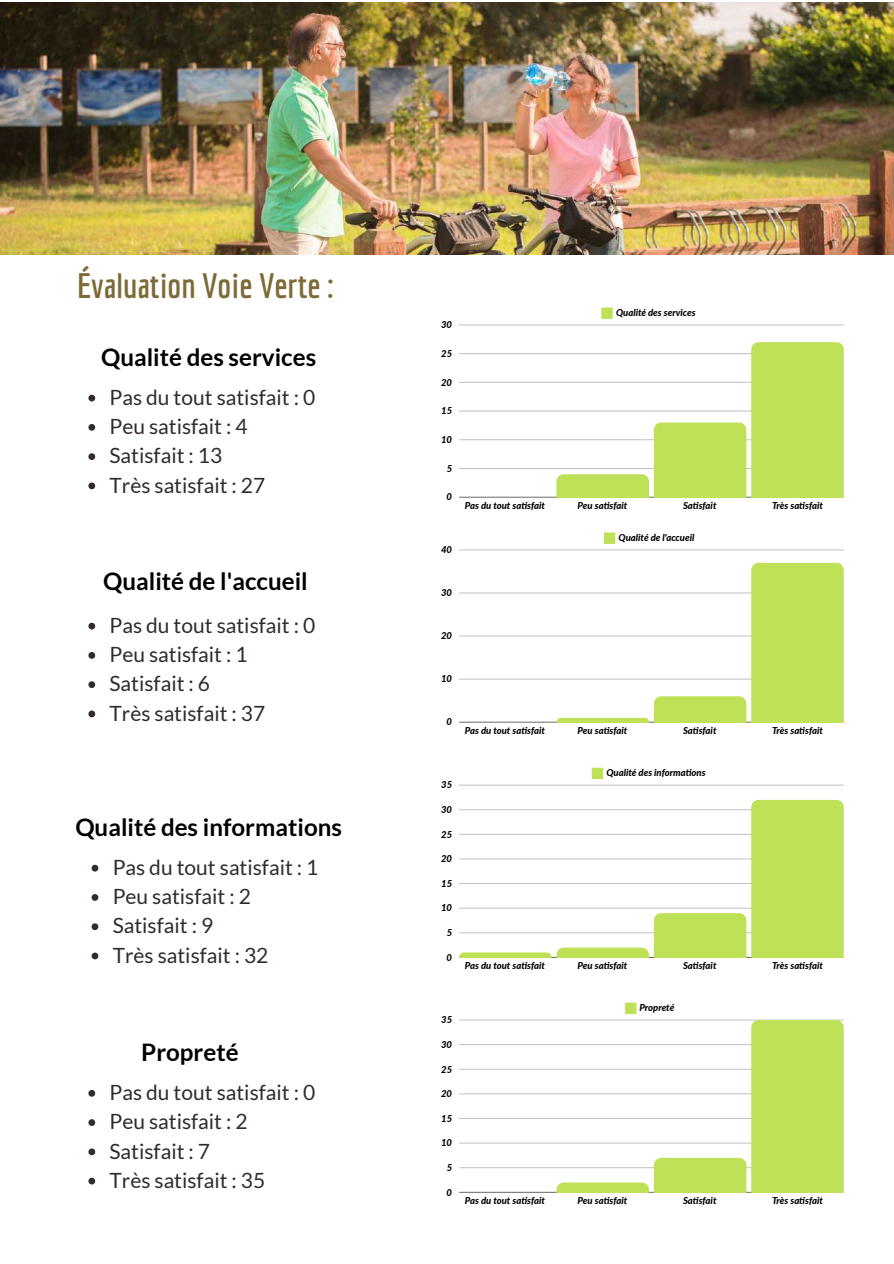
<style>
.page{position:relative;width:894px;height:1264px;background:#fff}
.page>*{position:absolute;margin:0;border:0;box-sizing:border-box;transform-origin:0 0}
.t1{font:700 34.5px "Economica";color:#7d6a36}
.t2{font:700 24.15px "Lato";color:#000}
.t3{font:21px/29.2px "Lato";color:#322b29}
.t4{font:italic 800 9.45px "Lato";color:#000}
</style>
<div class="page">
<svg style="left:88px;top:395px;width:7px;height:6px"></svg>
<svg style="left:88px;top:424px;width:7px;height:7px"></svg>
<svg style="left:88px;top:453px;width:7px;height:7px"></svg>
<svg style="left:88px;top:482px;width:7px;height:7px"></svg>
<svg style="left:88px;top:622px;width:7px;height:7px"></svg>
<svg style="left:88px;top:652px;width:7px;height:6px"></svg>
<svg style="left:88px;top:681px;width:7px;height:7px"></svg>
<svg style="left:88px;top:710px;width:7px;height:7px"></svg>
<svg style="left:92px;top:864px;width:6px;height:7px"></svg>
<svg style="left:92px;top:894px;width:6px;height:6px"></svg>
<svg style="left:92px;top:923px;width:6px;height:7px"></svg>
<svg style="left:92px;top:952px;width:6px;height:7px"></svg>
<svg style="left:88px;top:1090px;width:7px;height:6px"></svg>
<svg style="left:88px;top:1119px;width:7px;height:6px"></svg>
<svg style="left:88px;top:1148px;width:7px;height:7px"></svg>
<svg style="left:88px;top:1177px;width:7px;height:7px"></svg>
<div style="left:601px;top:307px;width:11px;height:12px;background:#bee158"></div>
<hr style="left:459px;top:497px;width:384px;height:1px;background:#000;opacity:.6">
<hr style="left:459px;top:468px;width:384px;height:1px;background:#c0c0c0">
<hr style="left:459px;top:439px;width:384px;height:1px;background:#d1d1d1">
<hr style="left:459px;top:411px;width:384px;height:1px;background:#dbdbdb">
<hr style="left:459px;top:382px;width:384px;height:1px;background:#c9c9c9">
<hr style="left:459px;top:353px;width:384px;height:1px;background:#c8c8c8">
<hr style="left:459px;top:325px;width:384px;height:1px;background:#e4e4e4">
<svg style="left:556px;top:342px;width:287px;height:155px"></svg>
<div style="left:603px;top:532px;width:12px;height:12px;background:#bee158"></div>
<hr style="left:459px;top:722px;width:384px;height:1px;background:#000;opacity:.6">
<hr style="left:459px;top:679px;width:384px;height:1px;background:#d8d8d8">
<hr style="left:459px;top:635px;width:384px;height:1px;background:#e2e2e2">
<hr style="left:459px;top:592px;width:384px;height:1px;background:#dedede">
<hr style="left:459px;top:549px;width:384px;height:1px;background:#dadada">
<svg style="left:556px;top:563px;width:287px;height:159px"></svg>
<div style="left:591px;top:767px;width:12px;height:12px;background:#bee158"></div>
<hr style="left:459px;top:957px;width:384px;height:1px;background:#bee158">
<hr style="left:459px;top:784px;width:384px;height:1px;background:#e8e8e8">
<svg style="left:459px;top:800px;width:384px;height:157px"></svg>
<div style="left:625px;top:1002px;width:11px;height:12px;background:#bee158"></div>
<hr style="left:459px;top:1191px;width:384px;height:1px;background:#e4e4e4">
<hr style="left:459px;top:1167px;width:384px;height:1px;background:#cdcdcd">
<hr style="left:459px;top:1142px;width:384px;height:1px;background:#e6e6e6">
<hr style="left:459px;top:1118px;width:384px;height:1px;background:#bfbfbf">
<hr style="left:459px;top:1093px;width:384px;height:1px;background:#d8d8d8">
<hr style="left:459px;top:1068px;width:384px;height:1px;background:#f1f1f1">
<hr style="left:459px;top:1044px;width:384px;height:1px;background:#cacaca">
<hr style="left:459px;top:1019px;width:384px;height:1px;background:#e3e3e3">
<svg style="left:556px;top:1020px;width:287px;height:172px"></svg>
<img style="left:0;top:2px;width:893px;height:252px">
<h1 class="t1" style="left:77px;top:265px;width:258px">Évaluation Voie Verte :</h1>
<h2 class="t2" style="left:101px;top:342px;width:217px">Qualité des services</h2>
<h3 class="t3" style="left:109px;top:382px;width:207px">Pas du tout satisfait : 0<br>Peu satisfait : 4<br>Satisfait : 13<br>Très satisfait : 27</h3>
<h2 class="t2" style="left:103px;top:566px;width:206px">Qualité de l'accueil</h2>
<h3 class="t3" style="left:109px;top:610px;width:207px">Pas du tout satisfait : 0<br>Peu satisfait : 1<br>Satisfait : 6<br>Très satisfait : 37</h3>
<h2 class="t2" style="left:75px;top:812px;width:268px">Qualité des informations</h2>
<h3 class="t3" style="left:113px;top:852px;width:207px">Pas du tout satisfait : 1<br>Peu satisfait : 2<br>Satisfait : 9<br>Très satisfait : 32</h3>
<h2 class="t2" style="left:141px;top:1037px;width:99px">Propreté</h2>
<h3 class="t3" style="left:109px;top:1077px;width:207px">Pas du tout satisfait : 0<br>Peu satisfait : 2<br>Satisfait : 7<br>Très satisfait : 35</h3>
<p class="t4" style="left:441px;top:319px;width:12px">30</p>
<p class="t4" style="left:441px;top:347px;width:12px">25</p>
<p class="t4" style="left:441px;top:376px;width:12px">20</p>
<p class="t4" style="left:441px;top:405px;width:12px">15</p>
<p class="t4" style="left:441px;top:434px;width:12px">10</p>
<p class="t4" style="left:446px;top:462px;width:7px">5</p>
<p class="t4" style="left:446px;top:491px;width:7px">0</p>
<p class="t4" style="left:441px;top:544px;width:12px">40</p>
<p class="t4" style="left:616px;top:306px;width:81px">Qualité des services</p>
<p class="t4" style="left:465px;top:500px;width:81px">Pas du tout sati sfait</p>
<p class="t4" style="left:577px;top:500px;width:51px">Peu sati sfait</p>
<p class="t4" style="left:683px;top:500px;width:35px">Sati sfait</p>
<p class="t4" style="left:771px;top:500px;width:52px">Très sati sfait</p>
<p class="t4" style="left:618px;top:531px;width:77px">Qualité de l'accueil</p>
<p class="t4" style="left:441px;top:587px;width:12px">30</p>
<p class="t4" style="left:441px;top:630px;width:12px">20</p>
<p class="t4" style="left:441px;top:673px;width:12px">10</p>
<p class="t4" style="left:446px;top:716px;width:7px">0</p>
<p class="t4" style="left:465px;top:724px;width:81px">Pas du tout sati sfait</p>
<p class="t4" style="left:577px;top:724px;width:51px">Peu sati sfait</p>
<p class="t4" style="left:683px;top:724px;width:35px">Sati sfait</p>
<p class="t4" style="left:771px;top:724px;width:52px">Très sati sfait</p>
<p class="t4" style="left:441px;top:779px;width:12px">35</p>
<p class="t4" style="left:441px;top:803px;width:12px">30</p>
<p class="t4" style="left:441px;top:828px;width:12px">25</p>
<p class="t4" style="left:441px;top:853px;width:12px">20</p>
<p class="t4" style="left:441px;top:877px;width:12px">15</p>
<p class="t4" style="left:441px;top:902px;width:12px">10</p>
<p class="t4" style="left:446px;top:926px;width:7px">5</p>
<p class="t4" style="left:446px;top:951px;width:7px">0</p>
<p class="t4" style="left:606px;top:766px;width:101px">Qualité des informati ons</p>
<p class="t4" style="left:465px;top:960px;width:81px">Pas du tout sati sfait</p>
<p class="t4" style="left:577px;top:960px;width:51px">Peu sati sfait</p>
<p class="t4" style="left:683px;top:960px;width:35px">Sati sfait</p>
<p class="t4" style="left:771px;top:960px;width:52px">Très sati sfait</p>
<p class="t4" style="left:441px;top:1014px;width:12px">35</p>
<p class="t4" style="left:441px;top:1038px;width:12px">30</p>
<p class="t4" style="left:441px;top:1063px;width:12px">25</p>
<p class="t4" style="left:441px;top:1087px;width:12px">20</p>
<p class="t4" style="left:441px;top:1112px;width:12px">15</p>
<p class="t4" style="left:441px;top:1137px;width:12px">10</p>
<p class="t4" style="left:446px;top:1161px;width:7px">5</p>
<p class="t4" style="left:446px;top:1186px;width:7px">0</p>
<p class="t4" style="left:639px;top:1001px;width:36px">Propreté</p>
<p class="t4" style="left:465px;top:1194px;width:81px">Pas du tout sati sfait</p>
<p class="t4" style="left:577px;top:1194px;width:51px">Peu sati sfait</p>
<p class="t4" style="left:683px;top:1194px;width:35px">Sati sfait</p>
<p class="t4" style="left:771px;top:1194px;width:52px">Très sati sfait</p>
</div>
